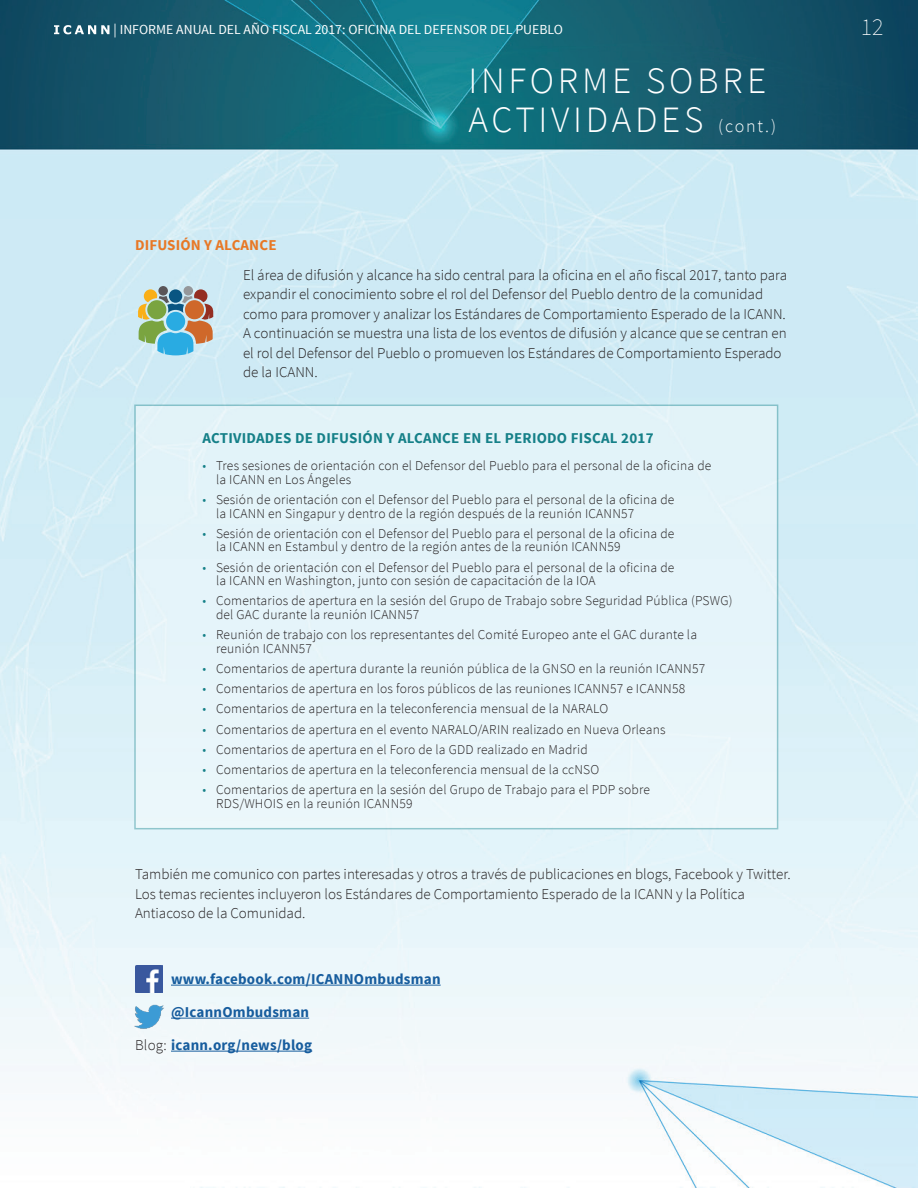
<style>
.page{position:relative;width:918px;height:1188px;background:#fff}
.page>*{position:absolute;margin:0;border:0;box-sizing:border-box;transform-origin:0 0}
.t1{font:300 37.2px/39px "Source Sans Pro";letter-spacing:.1em;color:#fff}
.t2{font:200 24px "Source Sans Pro";color:#fff}
.t3{font:300 15px/19.5px "Source Sans Pro";color:#231f20}
.t4{font:700 15px "Source Sans Pro";letter-spacing:.015em;color:#175d9e}
.t5{font:700 15px "Source Sans Pro";letter-spacing:.015em;color:#158088}
.t6{font:700 15px "Source Sans Pro";letter-spacing:.01em;color:#e87825}
.t7{font:13.8px "Source Sans Pro";color:#fff}
.t8{font:300 13.5px/13.5px "Source Sans Pro";letter-spacing:.015em;color:#231f20}
.s1{font-size:18px}
.s2{color:#158088}
.s3{font-weight:300;color:#231f20}
</style>
<div class="page">
<img style="left:0;top:0;width:918px;height:1188px">
<div style="left:134px;top:405px;width:644px;height:424px;background:#e5f4fa"></div>
<div style="left:184px;top:286px;width:9px;height:10px;background:#95979a;border-radius:50%"></div>
<div style="left:158px;top:286px;width:10px;height:10px;background:#5a5558;border-radius:50%"></div>
<svg style="left:138px;top:289px;width:75px;height:66px;background:#90ada1"></svg>
<div style="left:185px;top:300px;width:19px;height:19px;background:#cf682a;border-radius:50%"></div>
<hr style="left:171px;top:985px;width:270px;height:1px;background:#175d9e">
<hr style="left:171px;top:1018px;width:138px;height:1px;background:#175d9e">
<hr style="left:171px;top:1051px;width:141px;height:1px;background:#175d9e">
<img style="left:135px;top:965px;width:27px;height:27px">
<img style="left:125px;top:993px;width:47px;height:47px">
<svg style="left:54px;top:25px;width:55px;height:9px"></svg>
<p class="t7" style="left:114px;top:21px;width:451px">| INFORME ANUAL DEL AÑO FISCAL 2017: OFICINA DEL DEFENSOR DEL PUEBLO</p>
<h1 class="t1" style="left:469px;top:61px;width:309px">INFORME SOBRE<br>ACTIVIDADES <span class="s1">(cont.)</span></h1>
<p class="t6" style="left:135px;top:235px;width:143px">DIFUSIÓN Y ALCANCE</p>
<p class="t3" style="left:243px;top:265px;width:546px">El área de difusión y alcance ha sido central para la oficina en el año fiscal 2017, tanto para expandir el conocimiento sobre el rol del Defensor del Pueblo dentro de la comunidad como para promover y analizar los Estándares de Comportamiento Esperado de la ICANN.<br>A continuación se muestra una lista de los eventos de difusión y alcance que se centran en el rol del Defensor del Pueblo o promueven los Estándares de Comportamiento Esperado de la ICANN.</p>
<p class="t5" style="left:202px;top:429px;width:453px">ACTIVIDADES DE DIFUSIÓN Y ALCANCE EN EL PERIODO FISCAL 2017</p>
<p class="t8" style="left:216px;top:459px;width:497px;text-indent:-14px"><span class="s2">•</span> Tres sesiones de orientación con el Defensor del Pueblo para el personal de la oficina de la ICANN en Los Ángeles</p>
<p class="t8" style="left:216px;top:493px;width:460px;text-indent:-14px"><span class="s2">•</span> Sesión de orientación con el Defensor del Pueblo para el personal de la oficina de la ICANN en Singapur y dentro de la región después de la reunión ICANN57</p>
<p class="t8" style="left:216px;top:527px;width:460px;text-indent:-14px"><span class="s2">•</span> Sesión de orientación con el Defensor del Pueblo para el personal de la oficina de la ICANN en Estambul y dentro de la región antes de la reunión ICANN59</p>
<p class="t8" style="left:216px;top:560px;width:460px;text-indent:-14px"><span class="s2">•</span> Sesión de orientación con el Defensor del Pueblo para el personal de la oficina de la ICANN en Washington, junto con sesión de capacitación de la IOA</p>
<p class="t8" style="left:216px;top:594px;width:518px;text-indent:-14px"><span class="s2">•</span> Comentarios de apertura en la sesión del Grupo de Trabajo sobre Seguridad Pública (PSWG) del GAC durante la reunión ICANN57</p>
<p class="t8" style="left:216px;top:628px;width:483px;text-indent:-14px"><span class="s2">•</span> Reunión de trabajo con los representantes del Comité Europeo ante el GAC durante la reunión ICANN57</p>
<p class="t8" style="left:202px;top:662px;width:504px"><span class="s2">•</span> Comentarios de apertura durante la reunión pública de la GNSO en la reunión ICANN57</p>
<p class="t8" style="left:202px;top:682px;width:484px"><span class="s2">•</span> Comentarios de apertura en los foros públicos de las reuniones ICANN57 e ICANN58</p>
<p class="t8" style="left:202px;top:702px;width:407px"><span class="s2">•</span> Comentarios de apertura en la teleconferencia mensual de la NARALO</p>
<p class="t8" style="left:202px;top:722px;width:465px"><span class="s2">•</span> Comentarios de apertura en el evento NARALO/ARIN realizado en Nueva Orleans</p>
<p class="t8" style="left:202px;top:743px;width:387px"><span class="s2">•</span> Comentarios de apertura en el Foro de la GDD realizado en Madrid</p>
<p class="t8" style="left:202px;top:763px;width:398px"><span class="s2">•</span> Comentarios de apertura en la teleconferencia mensual de la ccNSO</p>
<p class="t8" style="left:216px;top:783px;width:436px;text-indent:-14px"><span class="s2">•</span> Comentarios de apertura en la sesión del Grupo de Trabajo para el PDP sobre<br>RDS/WHOIS en la reunión ICANN59</p>
<p class="t3" style="left:135px;top:864px;width:657px">También me comunico con partes interesadas y otros a través de publicaciones en blogs, Facebook y Twitter.<br>Los temas recientes incluyeron los Estándares de Comportamiento Esperado de la ICANN y la Política<br>Antiacoso de la Comunidad.</p>
<p class="t4" style="left:171px;top:969px;width:271px">www.facebook.com/ICANNOmbudsman</p>
<p class="t4" style="left:171px;top:1002px;width:140px">@IcannOmbudsman</p>
<p class="t4" style="left:135px;top:1035px;width:179px"><span class="s3">Blog:</span> icann.org/news/blog</p>
<h2 class="t2" style="left:861px;top:12px;width:24px">12</h2>
</div>
